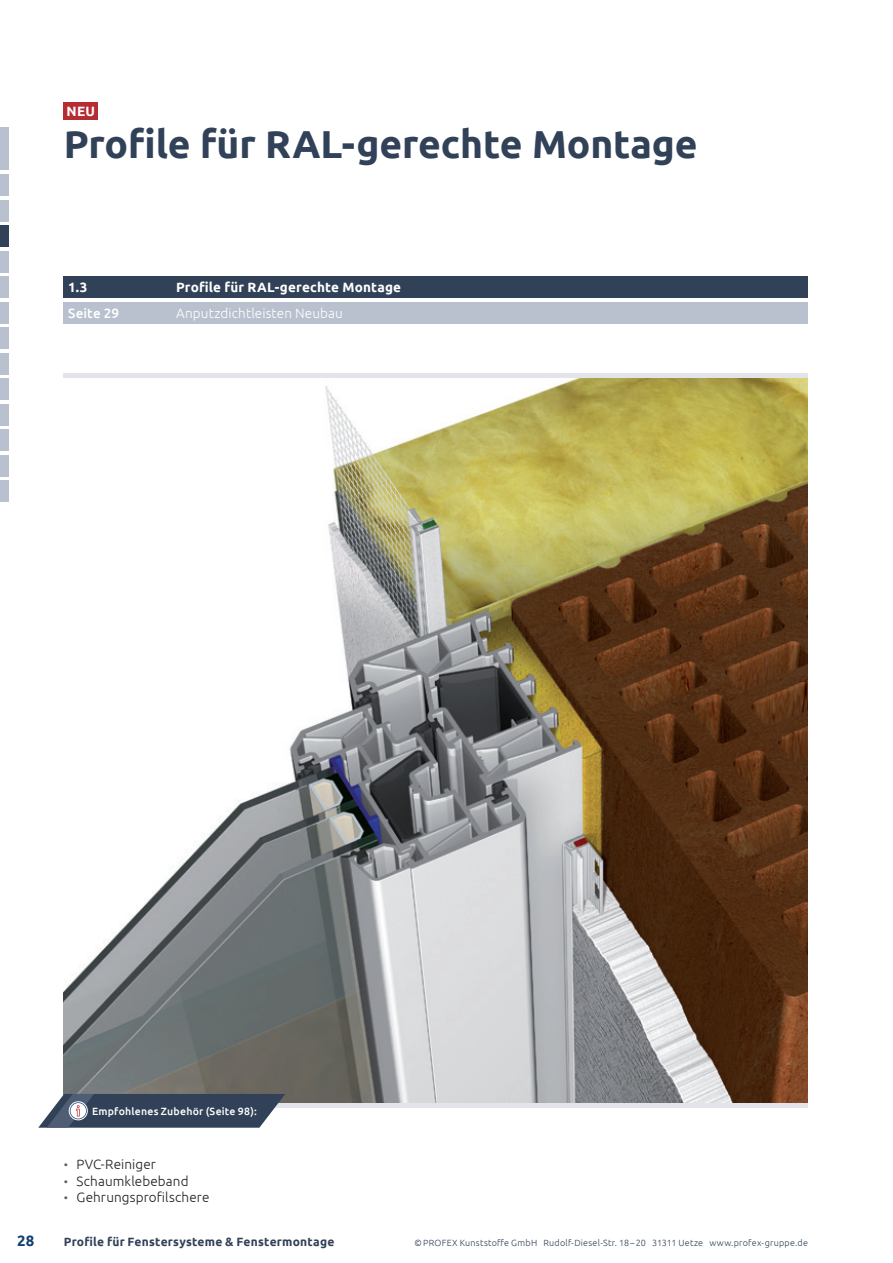
<style>
.page{position:relative;width:893px;height:1263px;background:#fff}
.page>*{position:absolute;margin:0;border:0;box-sizing:border-box;transform-origin:0 0}
.t1{font:700 39px "Ubuntu";letter-spacing:-.005em;color:#314158}
.t2{font:700 15px "Ubuntu";color:#124271}
.t3{font:300 13.5px "Ubuntu";letter-spacing:.01em;color:#231f20}
.t4{font:700 13.5px "Ubuntu";letter-spacing:.015em;color:#fff}
.t5{font:300 13.5px "Ubuntu";letter-spacing:.01em;color:#fff}
.t6{font:500 13.5px "Ubuntu";letter-spacing:.005em;color:#fff}
.t7{font:700 12px "Ubuntu";letter-spacing:.02em;color:#314158}
.t8{font:500 10.5px "Ubuntu";letter-spacing:.02em;color:#fff}
.t9{font:300 9px "Ubuntu";letter-spacing:.025em;color:#314158}
.s1{font-size:12px;color:#505e75}
</style>
<div class="page">
<div style="left:0;top:128px;width:9px;height:42px;background:#b9c0ce"></div>
<div style="left:0;top:174px;width:9px;height:22px;background:#b9c0ce"></div>
<div style="left:0;top:200px;width:9px;height:21px;background:#b9c0ce"></div>
<div style="left:0;top:251px;width:9px;height:21px;background:#b9c0ce"></div>
<div style="left:0;top:302px;width:9px;height:21px;background:#b9c0ce"></div>
<div style="left:0;top:327px;width:9px;height:22px;background:#b9c0ce"></div>
<div style="left:0;top:353px;width:9px;height:21px;background:#b9c0ce"></div>
<div style="left:0;top:378px;width:9px;height:22px;background:#b9c0ce"></div>
<div style="left:0;top:404px;width:9px;height:21px;background:#b9c0ce"></div>
<div style="left:0;top:429px;width:9px;height:22px;background:#b9c0ce"></div>
<div style="left:0;top:455px;width:9px;height:21px;background:#b9c0ce"></div>
<div style="left:0;top:480px;width:9px;height:22px;background:#b9c0ce"></div>
<div style="left:0;top:276px;width:9px;height:22px;background:#b9c0ce"></div>
<div style="left:0;top:225px;width:9px;height:22px;background:#314158"></div>
<img style="left:64px;top:377px;width:744px;height:726px">
<div style="left:64px;top:1103px;width:744px;height:5px;background:#e2e4ea"></div>
<hr style="left:64px;top:373px;width:744px;height:4px;background:#e2e4ea">
<div style="left:64px;top:276px;width:744px;height:22px;background:#314158"></div>
<div style="left:64px;top:302px;width:744px;height:21px;background:#b9c0ce"></div>
<div style="left:64px;top:102px;width:34px;height:17px;background:#b62c33"></div>
<svg style="left:38px;top:1094px;width:247px;height:34px;background:#4f5c70"></svg>
<h3 class="t4" style="left:67px;top:103px;width:30px">NEU</h3>
<h1 class="t1" style="left:64px;top:120px;width:635px">Profile für RAL-gerechte Montage</h1>
<h3 class="t4" style="left:68px;top:279px;width:21px">1.3</h3>
<h3 class="t4" style="left:176px;top:279px;width:227px">Profile für RAL-gerechte Montage</h3>
<h3 class="t6" style="left:68px;top:304px;width:53px">Seite 29</h3>
<h3 class="t5" style="left:176px;top:305px;width:168px">Anputzdichtleisten Neubau</h3>
<p class="t8" style="left:92px;top:1104px;width:166px">Empfohlenes Zubehör (Seite 98):</p>
<h3 class="t3" style="left:64px;top:1156px;width:94px"><span class="s1">•</span> PVC-Reiniger</h3>
<h3 class="t3" style="left:64px;top:1173px;width:126px"><span class="s1">•</span> Schaumklebeband</h3>
<h3 class="t3" style="left:64px;top:1189px;width:147px"><span class="s1">•</span> Gehrungsprofilschere</h3>
<h2 class="t2" style="left:17px;top:1231px;width:19px">28</h2>
<h3 class="t7" style="left:64px;top:1234px;width:272px">Profile für Fenstersysteme &amp; Fenstermontage</h3>
<p class="t9" style="left:415px;top:1237px;width:395px">© PROFEX Kunststoffe GmbH Rudolf-Diesel-Str. 18 – 20 31311 Uetze www.profex-gruppe.de</p>
</div>
